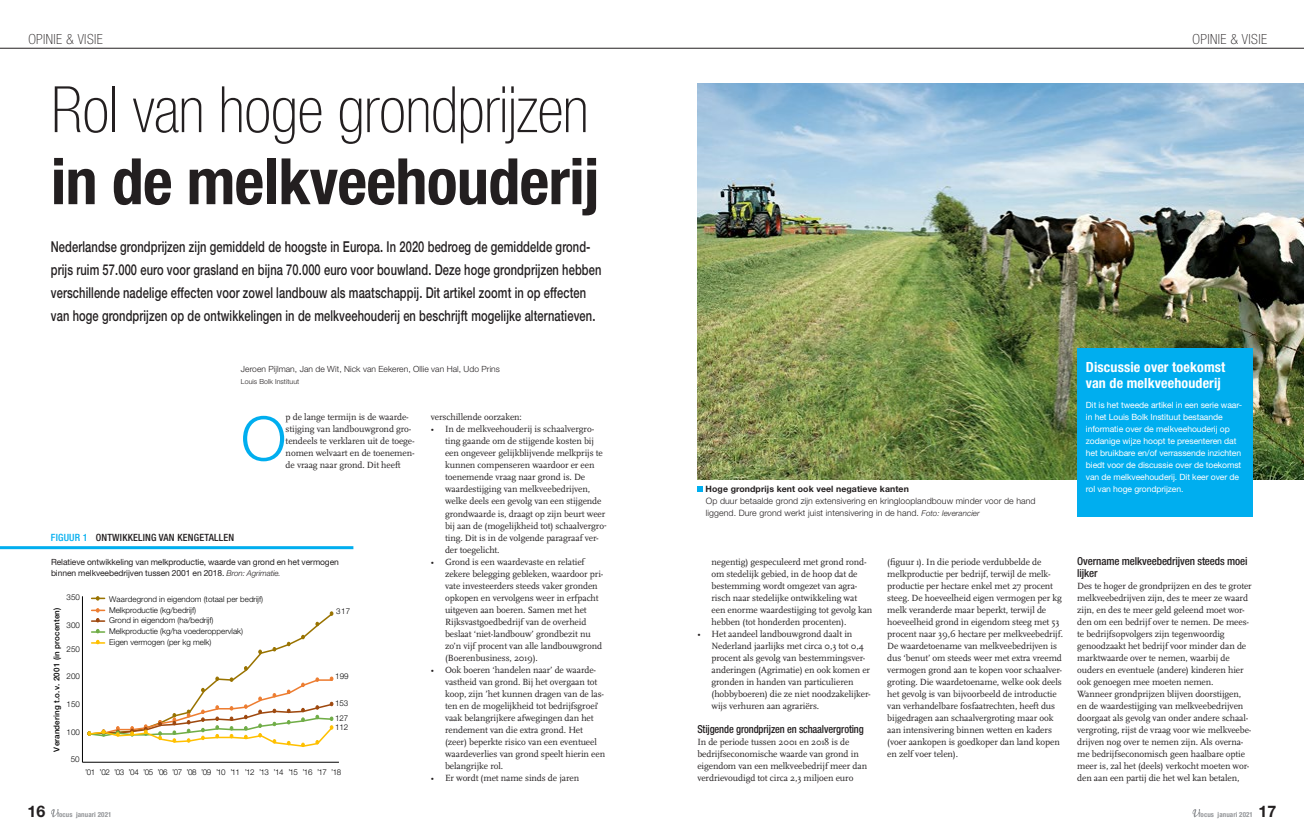
<style>
.page{position:relative;width:1304px;height:837px;background:#fff}
.page>*{position:absolute;margin:0;border:0;box-sizing:border-box;transform-origin:0 0}
.t1{font:100 condensed 64px "Helvetica Neue LT Std";letter-spacing:-.01em;color:#231f20}
.t2{font:700 condensed 64px "Helvetica Neue LT Std";letter-spacing:-.01em;color:#231f20}
.t3{font:300 61.1px "Helvetica Neue LT Std";color:#00aeef}
.t4{font:700 16px "Helvetica Neue LT Std";color:#231f20}
.t5{font:500 15px/23px "Helvetica Neue LT Std";letter-spacing:.01em;color:#231f20;scale:.74 1}
.t6{font:700 condensed 14px/16px "Helvetica Neue LT Std";letter-spacing:.01em;color:#fff}
.t7{font:100 condensed 14px "Helvetica Neue LT Std";letter-spacing:.03em;color:#231f20}
.t8{font:500 condensed 11px/12px "Helvetica Neue LT Std";letter-spacing:-.01em;color:#231f20}
.t9{font:500 condensed 11px "Helvetica Neue LT Std";letter-spacing:-.01em;color:#231f20;scale:.94 1}
.t10{font:500 condensed 10px "Helvetica Neue LT Std";letter-spacing:.02em;color:#231f20}
.t11{font:9.4px/12px "Scala OT";letter-spacing:-.01em;color:#231f20}
.t12{font:300 8.8px/12px "Helvetica Neue LT Std";letter-spacing:.01em;color:#231f20}
.t13{font:700 8.8px "Helvetica Neue LT Std";letter-spacing:.01em;color:#231f20}
.t14{font:8.6px/12px "Helvetica Neue LT Std";letter-spacing:-.01em;color:#fff}
.t15{font:8.5px/11px "Helvetica Neue LT Std";letter-spacing:-.01em;color:#231f20}
.t16{font:300 8.5px "Helvetica Neue LT Std";letter-spacing:.005em;color:#231f20}
.t17{font:300 8px/10.8px "Helvetica Neue LT Std";color:#000}
.t18{font:300 8px "Helvetica Neue LT Std";letter-spacing:-.05em;color:#000}
.t19{font:500 8px "Helvetica Neue LT Std";letter-spacing:.02em;color:#000}
.t20{font:700 condensed 7px "Helvetica Neue LT Std";letter-spacing:.01em;color:#939598}
.t21{font:300 7px "Helvetica Neue LT Std";letter-spacing:.01em;color:#231f20}
.s1{font-style:italic;font-size:8px}
.s2{color:#00aeef}
.s3{font-weight:300;font-style:italic;font-size:8px}
</style>
<div class="page">
<hr style="left:0;top:48px;width:1304px;height:1px;background:#231f20">
<svg style="left:1192px;top:809px;width:8px;height:8px"></svg>
<svg style="left:51px;top:809px;width:8px;height:8px"></svg>
<img style="left:697px;top:83px;width:607px;height:396px">
<hr style="left:82px;top:596px;width:1px;height:166px;background:#000">
<hr style="left:82px;top:761px;width:257px;height:1px;background:#000">
<svg style="left:92px;top:596px;width:13px;height:4px"></svg>
<svg style="left:88px;top:608px;width:246px;height:139px"></svg>
<svg style="left:697px;top:486px;width:6px;height:5px"></svg>
<hr style="left:0;top:546px;width:353px;height:3px;background:#00aeef">
<div style="left:1077px;top:348px;width:176px;height:168px;background:#00aeef"></div>
<h3 class="t7" style="left:28px;top:31px;width:76px">OPINIE &amp; VISIE</h3>
<h3 class="t7" style="left:1193px;top:31px;width:76px">OPINIE &amp; VISIE</h3>
<h1 class="t1" style="left:51px;top:74px;width:539px">Rol van hoge grondprijzen</h1>
<h1 class="t2" style="left:51px;top:142px;width:550px">in de melkveehouderij</h1>
<p class="t5" style="left:51px;top:235px;width:746px">Nederlandse grondprijzen zijn gemiddeld de hoogste in Europa. In 2020 bedroeg de gemiddelde grond&shy;prijs ruim 57.000 euro voor grasland en bijna 70.000 euro voor bouwland. Deze hoge grondprijzen hebben verschillende nadelige effecten voor zowel landbouw als maatschappij. Dit artikel zoomt in op effecten van hoge grondprijzen op de ontwikkelingen in de melkveehouderij en beschrijft mogelijke alternatieven.</p>
<h3 class="t6" style="left:1086px;top:359px;width:141px">Discussie over toekomst van de melkveehouderij</h3>
<p class="t14" style="left:1086px;top:399px;width:158px">Dit is het tweede artikel in een serie waar&shy;in het Louis Bolk Instituut bestaande informatie over de melkveehouderij op zodanige wijze hoopt te presenteren dat het bruikbare en/of verrassende inzichten biedt voor de discussie over de toekomst van de melkveehouderij. Dit keer over de rol van hoge grondprijzen.</p>
<p class="t16" style="left:241px;top:364px;width:261px">Jeroen Pijlman, Jan de Wit, Nick van Eekeren, Ollie van Hal, Udo Prins</p>
<p class="t21" style="left:241px;top:377px;width:60px">Louis Bolk Instituut</p>
<p class="t11" style="left:431px;top:411px;width:93px">verschillende oorzaken:</p>
<p class="t11" style="left:445px;top:423px;width:163px;text-indent:-14px">• In de melkveehouderij is schaalvergro&shy;ting gaande om de stijgende kosten bij een ongeveer gelijkblijvende melkprijs te kunnen compenseren waardoor er een toenemende vraag naar grond is. De waardestijging van melkveebedrijven, welke deels een gevolg van een stijgende grondwaarde is, draagt op zijn beurt weer bij aan de (mogelijkheid tot) schaalvergro&shy;ting. Dit is in de volgende paragraaf ver&shy;der toegelicht.</p>
<p class="t11" style="left:445px;top:555px;width:160px;text-indent:-14px">• Grond is een waardevaste en relatief zekere belegging gebleken, waardoor pri&shy;vate investeerders steeds vaker gronden opkopen en vervolgens weer in erfpacht uitgeven aan boeren. Samen met het Rijksvastgoedbedrijf van de overheid beslaat ‘niet-landbouw’ grondbezit nu zo’n vijf procent van alle landbouwgrond (Boerenbusiness, 2019).</p>
<p class="t11" style="left:445px;top:663px;width:162px;text-indent:-14px">• Ook boeren ‘handelen naar’ de waarde&shy;vastheid van grond. Bij het overgaan tot koop, zijn ’het kunnen dragen van de las&shy;ten en de mogelijkheid tot bedrijfsgroei’ vaak belangrijkere afwegingen dan het rendement van die extra grond. Het (zeer) beperkte risico van een eventueel waardeverlies van grond speelt hierin een belangrijke rol.</p>
<p class="t11" style="left:431px;top:771px;width:150px">• Er wordt (met name sinds de jaren</p>
<h2 class="t3" style="left:241px;top:401px;width:47px">O</h2>
<p class="t11" style="left:286px;top:411px;width:131px">p de lange termijn is de waarde&shy;stijging van landbouwgrond gro&shy;tendeels te verklaren uit de toege&shy;nomen welvaart en de toenemen&shy;de vraag naar grond. Dit heeft</p>
<p class="t13" style="left:706px;top:483px;width:205px">Hoge grondprijs kent ook veel negatieve kanten</p>
<p class="t12" style="left:706px;top:495px;width:331px">Op duur betaalde grond zijn extensivering en kringlooplandbouw minder voor de hand liggend. Dure grond werkt juist intensivering in de hand. <span class="s1">Foto: leverancier</span></p>
<p class="t10" style="left:51px;top:530px;width:185px"><span class="s2">FIGUUR 1</span> ONTWIKKELING VAN KENGETALLEN</p>
<p class="t15" style="left:51px;top:555px;width:289px">Relatieve ontwikkeling van melkproductie, waarde van grond en het vermogen binnen melkveebedrijven tussen 2001 en 2018. <span class="s3">Bron: Agrimatie.</span></p>
<p class="t11" style="left:711px;top:555px;width:162px">negentig) gespeculeerd met grond rond&shy;om stedelijk gebied, in de hoop dat de bestemming wordt omgezet van agra&shy;risch naar stedelijke ontwikkeling wat een enorme waardestijging tot gevolg kan hebben (tot honderden procenten).</p>
<p class="t11" style="left:711px;top:627px;width:161px;text-indent:-14px">• Het aandeel landbouwgrond daalt in Nederland jaarlijks met circa 0,3 tot 0,4 procent als gevolg van bestemmingsver&shy;anderingen (Agrimatie) en ook komen er gronden in handen van particulieren (hobbyboeren) die ze niet noodzakelijker&shy;wijs verhuren aan agrariërs.</p>
<p class="t9" style="left:697px;top:722px;width:179px">Stijgende grondprijzen en schaalvergroting</p>
<p class="t11" style="left:697px;top:735px;width:171px">In de periode tussen 2001 en 2018 is de bedrijfseconomische waarde van grond in eigendom van een melkveebedrijf meer dan verdrievoudigd tot circa 2,3 miljoen euro</p>
<p class="t11" style="left:887px;top:555px;width:177px">(figuur 1). In die periode verdubbelde de melkproductie per bedrijf, terwijl de melk&shy;productie per hectare enkel met 27 procent steeg. De hoeveelheid eigen vermogen per kg melk veranderde maar beperkt, terwijl de hoeveelheid grond in eigendom steeg met 53 procent naar 39,6 hectare per melkveebedrijf.<br>De waardetoename van melkveebedrijven is dus ‘benut’ om steeds weer met extra vreemd vermogen grond aan te kopen voor schaalver&shy;groting. Die waardetoename, welke ook deels het gevolg is van bijvoorbeeld de introductie van verhandelbare fosfaatrechten, heeft dus bijgedragen aan schaalvergroting maar ook aan intensivering binnen wetten en kaders (voer aankopen is goedkoper dan land kopen en zelf voer telen).</p>
<p class="t8" style="left:1077px;top:554px;width:172px">Overname melkveebedrijven steeds moei lijker</p>
<p class="t11" style="left:1077px;top:579px;width:176px">Des te hoger de grondprijzen en des te groter melkveebedrijven zijn, des te meer ze waard zijn, en des te meer geld geleend moet wor&shy;den om een bedrijf over te nemen. De mees&shy;te bedrijfsopvolgers zijn tegenwoordig genoodzaakt het bedrijf voor minder dan de marktwaarde over te nemen, waarbij de ouders en eventuele (andere) kinderen hier ook genoegen mee moeten nemen.<br>Wanneer grondprijzen blijven doorstijgen, en de waardestijging van melkveebedrijven doorgaat als gevolg van onder andere schaal&shy;vergroting, rijst de vraag voor wie melkveebe&shy;drijven nog over te nemen zijn. Als overna&shy;me bedrijfseconomisch geen haalbare optie meer is, zal het (deels) verkocht moeten wor&shy;den aan een partij die het wel kan betalen,</p>
<p class="t17" style="left:67px;top:591px;width:15px">350</p>
<p class="t17" style="left:109px;top:593px;width:155px">Waardegrond in eigendom (totaal per bedrijf)<br>Melkproductie (kg/bedrijf)<br>Grond in eigendom (ha/bedrijf)<br>Melkproductie (kg/ha voederoppervlak)<br>Eigen vermogen (per kg melk)</p>
<p class="t19" style="left:52px;top:751px;width:145px;rotate:-90deg">Verandering t.o.v. 2001 (in procenten)</p>
<p class="t17" style="left:336px;top:605px;width:16px">317</p>
<p class="t17" style="left:67px;top:619px;width:15px">300</p>
<p class="t17" style="left:67px;top:643px;width:15px">250</p>
<p class="t17" style="left:335px;top:670px;width:15px">199</p>
<p class="t17" style="left:335px;top:695px;width:15px;line-height:14.7px">153<br>127</p>
<p class="t17" style="left:335px;top:721px;width:15px">112</p>
<p class="t17" style="left:67px;top:670px;width:15px">200</p>
<p class="t17" style="left:67px;top:698px;width:15px">150</p>
<p class="t17" style="left:67px;top:726px;width:15px">100</p>
<p class="t17" style="left:71px;top:753px;width:10px">50</p>
<p class="t18" style="left:85px;top:767px;width:258px">’01 ’02 ’03 ’04 ’05 ’06 ’07 ’08 ’09 ’10 ’11 ’12 ’13 ’14 ’15 ’16 ’17 ’18</p>
<h3 class="t4" style="left:28px;top:800px;width:19px">16</h3>
<p class="t20" style="left:57px;top:809px;width:56px">focus januari 2021</p>
<p class="t20" style="left:1198px;top:809px;width:56px">focus januari 2021</p>
<h3 class="t4" style="left:1259px;top:800px;width:19px">17</h3>
</div>
